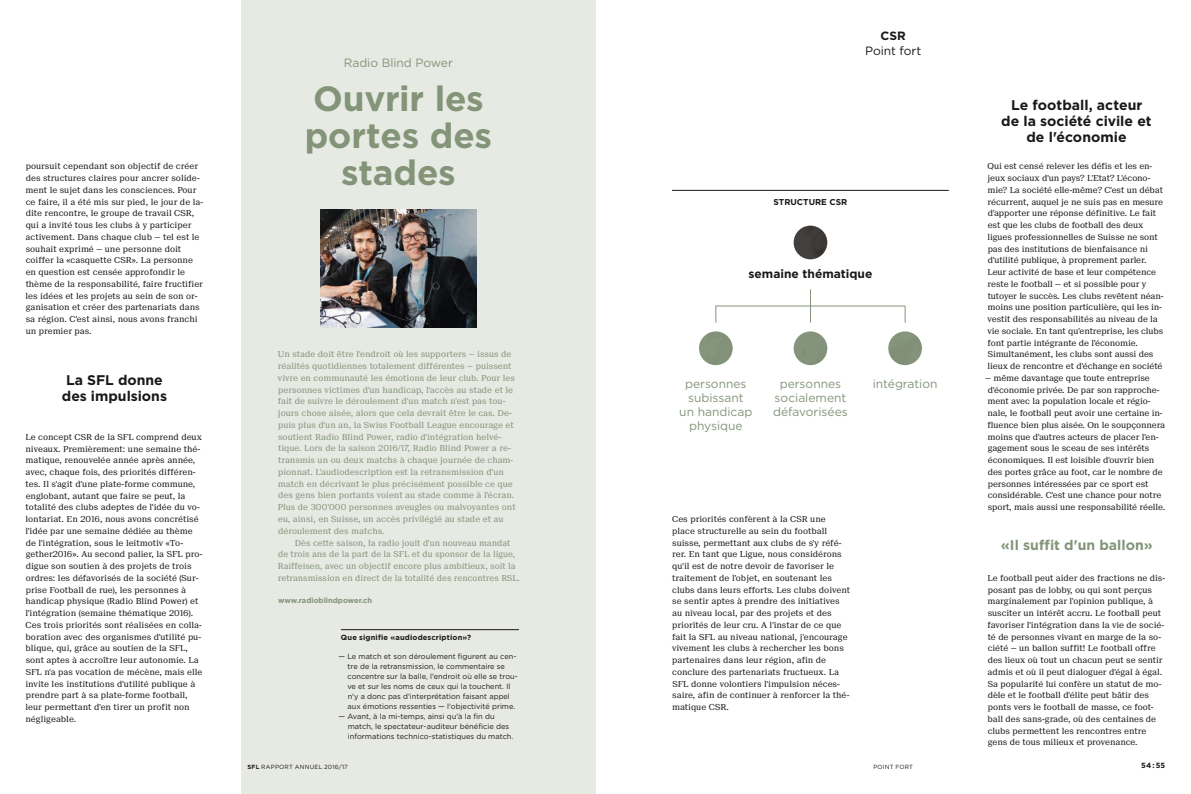
<style>
.page{position:relative;width:1191px;height:794px;background:#fff}
.page>*{position:absolute;margin:0;border:0;box-sizing:border-box;transform-origin:0 0}
.t1{font:700 35px/37px "Gotham";letter-spacing:-.005em;color:#839479;text-align:center}
.t2{font:700 14px/16px "Gotham";color:#1b1917}
.t3{font:700 14px "Gotham";letter-spacing:.005em;color:#839479}
.t4{font:12px/14px "Gotham";color:#839479;text-align:center}
.t5{font:700 12px "Gotham";color:#1b1917}
.t6{font:12px "Gotham";letter-spacing:-.005em;color:#1b1917}
.t7{font:700 8.5px "Gotham";color:#1b1917}
.t8{font:8.2px/11.7px "Suisse Neue";color:#1b1917}
.t9{font:8.2px/11.7px "Suisse Neue";color:#839479}
.t10{font:7.5px/10px "Gotham";color:#1b1917}
.t11{font:700 7.5px "Gotham";letter-spacing:.02em;color:#1b1917}
.t12{font:700 7.5px "Gotham";color:#839479}
.t13{font:6px "Gotham";letter-spacing:.03em;color:#1b1917}
.s1{font-weight:700}
</style>
<div class="page">
<div style="left:241px;top:0;width:354px;height:794px;background:#e7e9e3"></div>
<img style="left:320px;top:210px;width:157px;height:117px">
<hr style="left:341px;top:629px;width:178px;height:1px;background:#1b1917">
<hr style="left:672px;top:190px;width:277px;height:1px;background:#1b1917">
<hr style="left:810px;top:289px;width:1px;height:33px;background:#839479">
<svg style="left:715px;top:307px;width:1px;height:15px"></svg>
<svg style="left:905px;top:306px;width:1px;height:17px"></svg>
<hr style="left:715px;top:306px;width:190px;height:1px;background:#839479">
<svg style="left:699px;top:332px;width:33px;height:33px"></svg>
<img style="left:699px;top:331px;width:33px;height:34px;border-radius:17px">
<svg style="left:799px;top:334px;width:28px;height:31px"></svg>
<img style="left:793px;top:331px;width:34px;height:34px;border-radius:17px">
<svg style="left:888px;top:337px;width:34px;height:28px"></svg>
<img style="left:888px;top:331px;width:34px;height:34px;border-radius:17px">
<svg style="left:800px;top:226px;width:27px;height:33px"></svg>
<img style="left:793px;top:226px;width:34px;height:33px;border-radius:17px">
<p class="t8" style="left:26px;top:161px;width:179px">poursuit cependant son objectif de créer des structures claires pour ancrer solide&shy;ment le sujet dans les consciences. Pour ce faire, il a été mis sur pied, le jour de la&shy;dite rencontre, le groupe de travail CSR, qui a invité tous les clubs à y participer activement. Dans chaque club — tel est le souhait exprimé — une personne doit coiffer la «casquette CSR». La personne en question est censée approfondir le thème de la responsabilité, faire fructifier les idées et les projets au sein de son or&shy;ganisation et créer des partenariats dans sa région. C'est ainsi, nous avons franchi un premier pas.</p>
<h2 class="t2" style="left:62px;top:372px;width:107px">La SFL donne des impulsions</h2>
<p class="t8" style="left:25px;top:431px;width:178px">Le concept CSR de la SFL comprend deux niveaux. Premièrement: une semaine thé&shy;matique, renouvelée année après année, avec, chaque fois, des priorités différen&shy;tes. Il s'agit d'une plate-forme commune, englobant, autant que faire se peut, la totalité des clubs adeptes de l'idée du vo&shy;lontariat. En 2016, nous avons concrétisé l'idée par une semaine dédiée au thème de l'intégration, sous le leitmotiv «To&shy;gether2016». Au second palier, la SFL pro&shy;digue son soutien à des projets de trois ordres: les défavorisés de la société (Sur&shy;prise Football de rue), les personnes à handicap physique (Radio Blind Power) et l'intégration (semaine thématique 2016).<br>Ces trois priorités sont réalisées en colla&shy;boration avec des organismes d'utilité pu&shy;blique, qui, grâce au soutien de la SFL, sont aptes à accroître leur autonomie. La SFL n'a pas vocation de mécène, mais elle invite les institutions d'utilité publique à prendre part à sa plate-forme football, leur permettant d'en tirer un profit non négligeable.</p>
<h3 class="t4" style="left:344px;top:56px;width:111px">Radio Blind Power</h3>
<h1 class="t1" style="left:305px;top:79px;width:189px">Ouvrir les portes des stades</h1>
<p class="t9" style="left:278px;top:349px;width:239px">Un stade doit être l'endroit où les supporters — issus de réalités quotidiennes totalement différentes — puissent vivre en communauté les émotions de leur club. Pour les personnes victimes d'un handicap, l'accès au stade et le fait de suivre le déroulement d'un match n'est pas tou&shy;jours chose aisée, alors que cela devrait être le cas. De&shy;puis plus d'un an, la Swiss Football League encourage et soutient Radio Blind Power, radio d'intégration helvé&shy;tique. Lors de la saison 2016/17, Radio Blind Power a re&shy;transmis un ou deux matchs à chaque journée de cham&shy;pionnat. L'audiodescription est la retransmission d'un match en décrivant le plus précisément possible ce que des gens bien portants voient au stade comme à l'écran.<br>Plus de 300'000 personnes aveugles ou malvoyantes ont eu, ainsi, en Suisse, un accès privilégié au stade et au déroulement des matchs.</p>
<p class="t9" style="left:278px;top:537px;width:244px;text-indent:17px">Dès cette saison, la radio jouit d'un nouveau mandat de trois ans de la part de la SFL et du sponsor de la ligue, Raiffeisen, avec un objectif encore plus ambitieux, soit la retransmission en direct de la totalité des rencontres RSL.</p>
<p class="t12" style="left:278px;top:595px;width:95px">www.radioblindpower.ch</p>
<p class="t11" style="left:341px;top:632px;width:132px">Que signifie «audiodescription»?</p>
<p class="t10" style="left:347px;top:651px;width:172px;text-indent:-9px">— Le match et son déroulement figurent au cen&shy;tre de la retransmission, le commentaire se concentre sur la balle, l'endroit où elle se trou&shy;ve et sur les noms de ceux qui la touchent. Il n'y a donc pas d'interprétation faisant appel aux émotions ressenties — l'objectivité prime.</p>
<p class="t10" style="left:348px;top:711px;width:167px;text-indent:-9px">— Avant, à la mi-temps, ainsi qu'à la fin du match, le spectateur-auditeur bénéficie des informations technico-statistiques du match.</p>
<p class="t13" style="left:248px;top:763px;width:102px"><span class="s1">SFL</span> RAPPORT ANNUEL 2016/17</p>
<h3 class="t5" style="left:880px;top:29px;width:27px">CSR</h3>
<h3 class="t6" style="left:865px;top:44px;width:58px">Point fort</h3>
<p class="t7" style="left:773px;top:197px;width:75px">STRUCTURE CSR</p>
<h3 class="t5" style="left:748px;top:266px;width:125px">semaine thématique</h3>
<h3 class="t4" style="left:679px;top:377px;width:75px">personnes subissant un handicap physique</h3>
<h3 class="t4" style="left:872px;top:377px;width:66px">intégration</h3>
<h3 class="t4" style="left:773px;top:377px;width:76px">personnes socialement défavorisées</h3>
<p class="t8" style="left:672px;top:513px;width:180px">Ces priorités confèrent à la CSR une place structurelle au sein du football suisse, permettant aux clubs de s'y réfé&shy;rer. En tant que Ligue, nous considérons qu'il est de notre devoir de favoriser le traitement de l'objet, en soutenant les clubs dans leurs efforts. Les clubs doivent se sentir aptes à prendre des initiatives au niveau local, par des projets et des priorités de leur cru. A l'instar de ce que fait la SFL au niveau national, j'encourage vivement les clubs à rechercher les bons partenaires dans leur région, afin de conclure des partenariats fructueux. La SFL donne volontiers l'impulsion néces&shy;saire, afin de continuer à renforcer la thé&shy;matique CSR.</p>
<p class="t13" style="left:873px;top:763px;width:41px">POINT FORT</p>
<h2 class="t2" style="left:1001px;top:97px;width:152px;text-align:center">Le football, acteur de la société civile et de l'économie</h2>
<p class="t8" style="left:987px;top:161px;width:178px">Qui est censé relever les défis et les en&shy;jeux sociaux d'un pays? L'Etat? L'écono&shy;mie? La société elle-même? C'est un débat récurrent, auquel je ne suis pas en mesure d'apporter une réponse définitive. Le fait est que les clubs de football des deux ligues professionnelles de Suisse ne sont pas des institutions de bienfaisance ni d'utilité publique, à proprement parler.<br>Leur activité de base et leur compétence reste le football — et si possible pour y tutoyer le succès. Les clubs revêtent néan&shy;moins une position particulière, qui les in&shy;vestit des responsabilités au niveau de la vie sociale. En tant qu'entreprise, les clubs font partie intégrante de l'économie.<br>Simultanément, les clubs sont aussi des lieux de rencontre et d'échange en société</p>
<p class="t8" style="left:985px;top:372px;width:181px">— même davantage que toute entreprise d'économie privée. De par son rapproche&shy;ment avec la population locale et régio&shy;nale, le football peut avoir une certaine in&shy;fluence bien plus aisée. On le soupçonnera moins que d'autres acteurs de placer l'en&shy;gagement sous le sceau de ses intérêts économiques. Il est loisible d'ouvrir bien des portes grâce au foot, car le nombre de personnes intéressées par ce sport est considérable. C'est une chance pour notre sport, mais aussi une responsabilité réelle.</p>
<h2 class="t3" style="left:1001px;top:537px;width:153px">«Il suffit d'un ballon»</h2>
<p class="t8" style="left:987px;top:572px;width:179px">Le football peut aider des fractions ne dis&shy;posant pas de lobby, ou qui sont perçus marginalement par l'opinion publique, à susciter un intérêt accru. Le football peut favoriser l'intégration dans la vie de socié&shy;té de personnes vivant en marge de la so&shy;ciété — un ballon suffit! Le football offre des lieux où tout un chacun peut se sentir admis et où il peut dialoguer d'égal à égal.<br>Sa popularité lui confère un statut de mo&shy;dèle et le football d'élite peut bâtir des ponts vers le football de masse, ce foot&shy;ball des sans-grade, où des centaines de clubs permettent les rencontres entre gens de tous milieux et provenance.</p>
<p class="t11" style="left:1141px;top:761px;width:26px">54:55</p>
</div>
